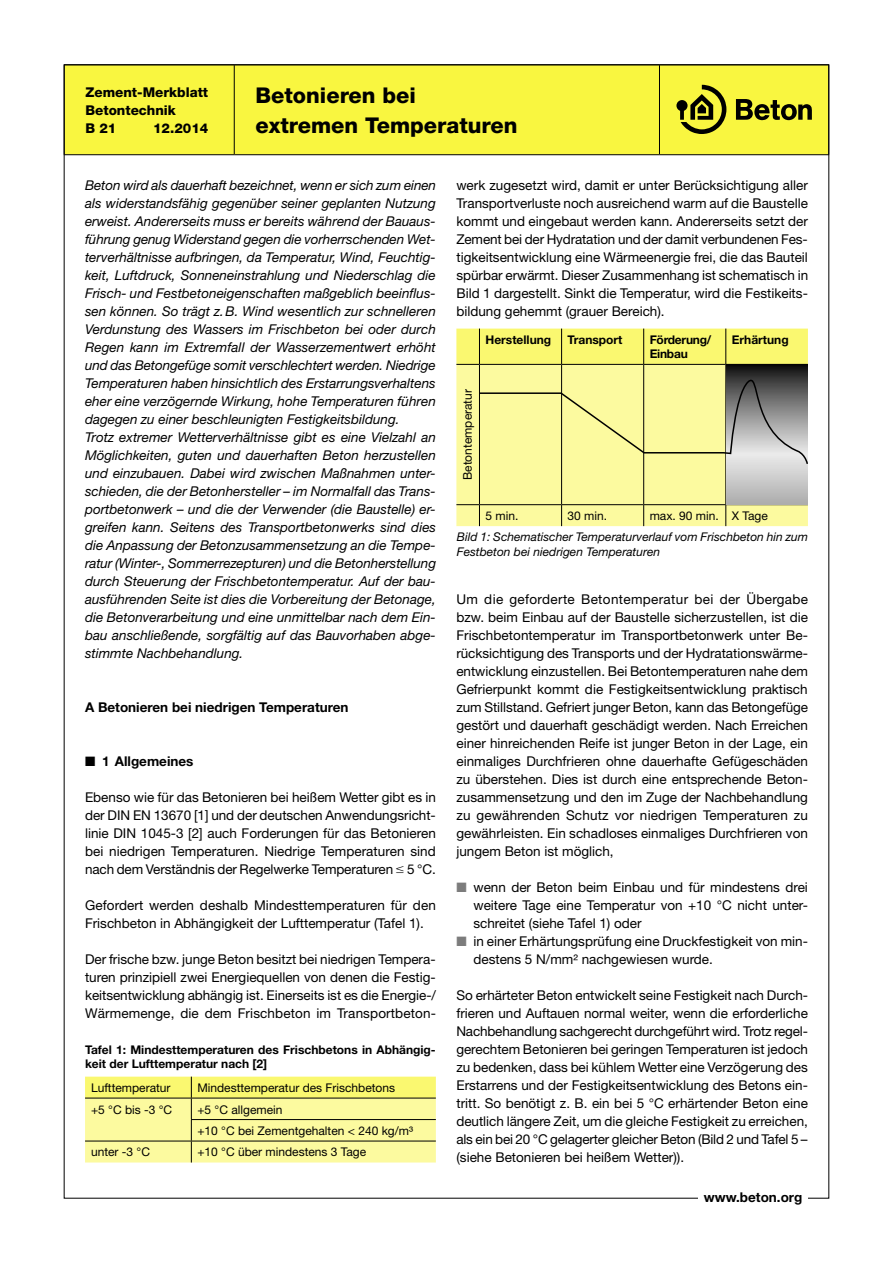
<style>
.page{position:relative;width:893px;height:1263px;background:#fff}
.page>*{position:absolute;margin:0;border:0;box-sizing:border-box;transform-origin:0 0}
.t1{font:800 21.75px/29.8px "Helvetica Neue";color:#000}
.t2{font:13.5px/18px "Helvetica Neue";color:#000;text-align:justify}
.t3{font:italic 13.5px/18px "Helvetica Neue";color:#000}
.t4{font:700 13.5px "Helvetica Neue";color:#000}
.t5{font:800 13.5px/18px "Helvetica Neue";color:#000}
.t6{font:12px/21.5px "Helvetica Neue";color:#000}
.t7{font:700 12px/14.4px "Helvetica Neue";color:#000}
.t8{font:italic 12px/14.4px "Helvetica Neue";color:#000}
.t9{font:700 12px/14.4px "Helvetica Neue";letter-spacing:-.02em;color:#000}
.s1{color:#7c7c7c}
</style>
<div class="page">
<div style="left:66px;top:66px;width:761px;height:88px;background:#f9f640"></div>
<hr style="left:234px;top:65px;width:1px;height:89px;background:#000">
<hr style="left:659px;top:65px;width:1px;height:89px;background:#000">
<hr style="left:64px;top:154px;width:170px;height:1px;background:#000">
<hr style="left:234px;top:154px;width:425px;height:1px;background:#000">
<hr style="left:659px;top:154px;width:170px;height:1px;background:#000">
<div style="left:456px;top:466px;width:352px;height:60px;background:#fcfa9f"></div>
<hr style="left:479px;top:365px;width:1px;height:139px;background:#000">
<hr style="left:561px;top:365px;width:1px;height:139px;background:#000">
<hr style="left:643px;top:365px;width:1px;height:139px;background:#000">
<hr style="left:725px;top:365px;width:1px;height:139px;background:#000">
<hr style="left:479px;top:504px;width:83px;height:1px;background:#000">
<svg style="left:456px;top:504px;width:24px;height:22px"></svg>
<hr style="left:562px;top:504px;width:82px;height:1px;background:#000">
<svg style="left:561px;top:505px;width:1px;height:21px"></svg>
<hr style="left:644px;top:504px;width:82px;height:1px;background:#000">
<svg style="left:643px;top:505px;width:1px;height:21px"></svg>
<hr style="left:726px;top:504px;width:82px;height:1px;background:#000">
<svg style="left:725px;top:505px;width:1px;height:21px"></svg>
<svg style="left:726px;top:466px;width:82px;height:38px;background:#c4c4c4"></svg>
<svg style="left:456px;top:329px;width:352px;height:137px;background:#e3e28d"></svg>
<svg style="left:85px;top:1077px;width:351px;height:85px;background:#f2f08e"></svg>
<svg style="left:676px;top:85px;width:50px;height:49px;background:#9d9b28"></svg>
<svg style="left:736px;top:99px;width:76px;height:21px;background:#78761e"></svg>
<p class="t5" style="left:85px;top:83px;width:124px">Zement-Merkblatt<br>Betontechnik<br>B 21</p>
<p class="t5" style="left:153px;top:119px;width:57px">12.2014</p>
<h1 class="t1" style="left:255px;top:80px;width:263px">Betonieren bei extremen Temperaturen</h1>
<p class="t3" style="left:85px;top:176px;width:353px">Beton wird als dauerhaft bezeichnet, wenn er sich zum einen als widerstandsfähig gegenüber seiner geplanten Nutzung erweist. Andererseits muss er bereits während der Bauaus&shy;führung genug Widerstand gegen die vorherrschenden Wet&shy;terverhältnisse aufbringen, da Temperatur, Wind, Feuchtig&shy;keit, Luftdruck, Sonneneinstrahlung und Niederschlag die Frisch- und Festbetoneigenschaften maßgeblich beeinflus&shy;sen können. So trägt z.B. Wind wesentlich zur schnelleren Verdunstung des Wassers im Frischbeton bei oder durch Regen kann im Extremfall der Wasserzementwert erhöht und das Betongefüge somit verschlechtert werden. Niedrige Temperaturen haben hinsichtlich des Erstarrungsverhaltens eher eine verzögernde Wirkung, hohe Temperaturen führen dagegen zu einer beschleunigten Festigkeitsbildung.<br>Trotz extremer Wetterverhältnisse gibt es eine Vielzahl an Möglichkeiten, guten und dauerhaften Beton herzustellen und einzubauen. Dabei wird zwischen Maßnahmen unter&shy;schieden, die der Betonhersteller – im Normalfall das Trans&shy;portbetonwerk – und die der Verwender (die Baustelle) er&shy;greifen kann. Seitens des Transportbetonwerks sind dies die Anpassung der Betonzusammensetzung an die Tempe&shy;ratur (Winter-, Sommerrezepturen) und die Betonherstellung durch Steuerung der Frischbetontemperatur. Auf der bau&shy;ausführenden Seite ist dies die Vorbereitung der Betonage, die Betonverarbeitung und eine unmittelbar nach dem Ein&shy;bau anschließende, sorgfältig auf das Bauvorhaben abge&shy;stimmte Nachbehandlung.</p>
<p class="t4" style="left:85px;top:699px;width:265px">A Betonieren bei niedrigen Temperaturen</p>
<p class="t4" style="left:102px;top:753px;width:93px">1 Allgemeines</p>
<p class="t2" style="left:85px;top:788px;width:352px">Ebenso wie für das Betonieren bei heißem Wetter gibt es in der DIN EN 13670 [1] und der deutschen Anwendungsricht&shy;linie DIN 1045-3 [2] auch Forderungen für das Betonieren bei niedrigen Temperaturen. Niedrige Temperaturen sind nach dem Verständnis der Regelwerke Temperaturen 5 °C.</p>
<p class="t2" style="left:85px;top:896px;width:352px">Gefordert werden deshalb Mindesttemperaturen für den<br>Frischbeton in Abhängigkeit der Lufttemperatur (Tafel 1).</p>
<p class="t2" style="left:85px;top:950px;width:353px">Der frische bzw. junge Beton besitzt bei niedrigen Tempera&shy;turen prinzipiell zwei Energiequellen von denen die Festig&shy;keitsentwicklung abhängig ist. Einerseits ist es die Energie-/ Wärmemenge, die dem Frischbeton im Transportbeton-</p>
<p class="t7" style="left:85px;top:1042px;width:352px">Tafel 1: Mindesttemperaturen des Frischbetons in Abhängig&shy;keit der Lufttemperatur nach [2]</p>
<p class="t6" style="left:91px;top:1077px;width:81px">Lufttemperatur</p>
<p class="t6" style="left:197px;top:1077px;width:199px">Mindesttemperatur des Frischbetons</p>
<p class="t6" style="left:91px;top:1098px;width:83px">+5 °C bis -3 °C</p>
<p class="t6" style="left:197px;top:1098px;width:217px">+5 °C allgemein<br>+10 °C bei Zementgehalten &lt; 240 kg/m³</p>
<p class="t6" style="left:91px;top:1141px;width:61px">unter -3 °C</p>
<p class="t6" style="left:197px;top:1141px;width:170px">+10 °C über mindestens 3 Tage</p>
<p class="t2" style="left:456px;top:176px;width:353px;text-align:left">werk zugesetzt wird, damit er unter Berücksichtigung aller Transportverluste noch ausreichend warm auf die Baustelle kommt und eingebaut werden kann. Andererseits setzt der Zement bei der Hydratation und der damit verbundenen Fes&shy;tigkeitsentwicklung eine Wärmeenergie frei, die das Bauteil spürbar erwärmt. Dieser Zusammenhang ist schematisch in Bild 1 dargestellt. Sinkt die Temperatur, wird die Festikeits&shy;bildung gehemmt (grauer Bereich).</p>
<p class="t7" style="left:485px;top:332px;width:67px">Herstellung</p>
<p class="t7" style="left:568px;top:332px;width:56px">Transport</p>
<p class="t9" style="left:650px;top:332px;width:63px">Förderung/<br>Einbau</p>
<p class="t7" style="left:732px;top:332px;width:58px">Erhärtung</p>
<p class="t6" style="left:457px;top:480px;width:92px;rotate:-90deg">Betontemperatur</p>
<p class="t6" style="left:485px;top:505px;width:34px">5 min.</p>
<p class="t6" style="left:568px;top:505px;width:41px">30 min.</p>
<p class="t6" style="left:650px;top:505px;width:120px">max. 90 min. X Tage</p>
<p class="t8" style="left:457px;top:530px;width:353px">Bild 1: Schematischer Temperaturverlauf vom Frischbeton hin zum<br>Festbeton bei niedrigen Temperaturen</p>
<p class="t2" style="left:456px;top:590px;width:353px">Um die geforderte Betontemperatur bei der Übergabe bzw. beim Einbau auf der Baustelle sicherzustellen, ist die Frischbetontemperatur im Transportbetonwerk unter Be&shy;rücksichtigung des Transports und der Hydratationswärme&shy;entwicklung einzustellen. Bei Betontemperaturen nahe dem Gefrierpunkt kommt die Festigkeitsentwicklung praktisch zum Stillstand. Gefriert junger Beton, kann das Betongefüge gestört und dauerhaft geschädigt werden. Nach Erreichen einer hinreichenden Reife ist junger Beton in der Lage, ein einmaliges Durchfrieren ohne dauerhafte Gefügeschäden zu überstehen. Dies ist durch eine entsprechende Beton&shy;zusammensetzung und den im Zuge der Nachbehandlung zu gewährenden Schutz vor niedrigen Temperaturen zu gewährleisten. Ein schadloses einmaliges Durchfrieren von jungem Beton ist möglich,</p>
<p class="t2" style="left:473px;top:878px;width:336px;text-indent:-17px"><span class="s1">■</span> wenn der Beton beim Einbau und für mindestens drei weitere Tage eine Temperatur von +10 °C nicht unter&shy;schreitet (siehe Tafel 1) oder</p>
<p class="t2" style="left:473px;top:932px;width:336px;text-indent:-17px"><span class="s1">■</span> in einer Erhärtungsprüfung eine Druckfestigkeit von min&shy;destens 5 N/mm² nachgewiesen wurde.</p>
<p class="t2" style="left:456px;top:986px;width:353px">So erhärteter Beton entwickelt seine Festigkeit nach Durch&shy;frieren und Auftauen normal weiter, wenn die erforderliche Nachbehandlung sachgerecht durchgeführt wird. Trotz regel&shy;gerechtem Betonieren bei geringen Temperaturen ist jedoch zu bedenken, dass bei kühlem Wetter eine Verzögerung des Erstarrens und der Festigkeitsentwicklung des Betons ein&shy;tritt. So benötigt z. B. ein bei 5 °C erhärtender Beton eine deutlich längere Zeit, um die gleiche Festigkeit zu erreichen, als ein bei 20 °C gelagerter gleicher Beton (Bild 2 und Tafel 5 – (siehe Betonieren bei heißem Wetter)).</p>
<p class="t4" style="left:704px;top:1189px;width:100px">www.beton.org</p>
</div>
